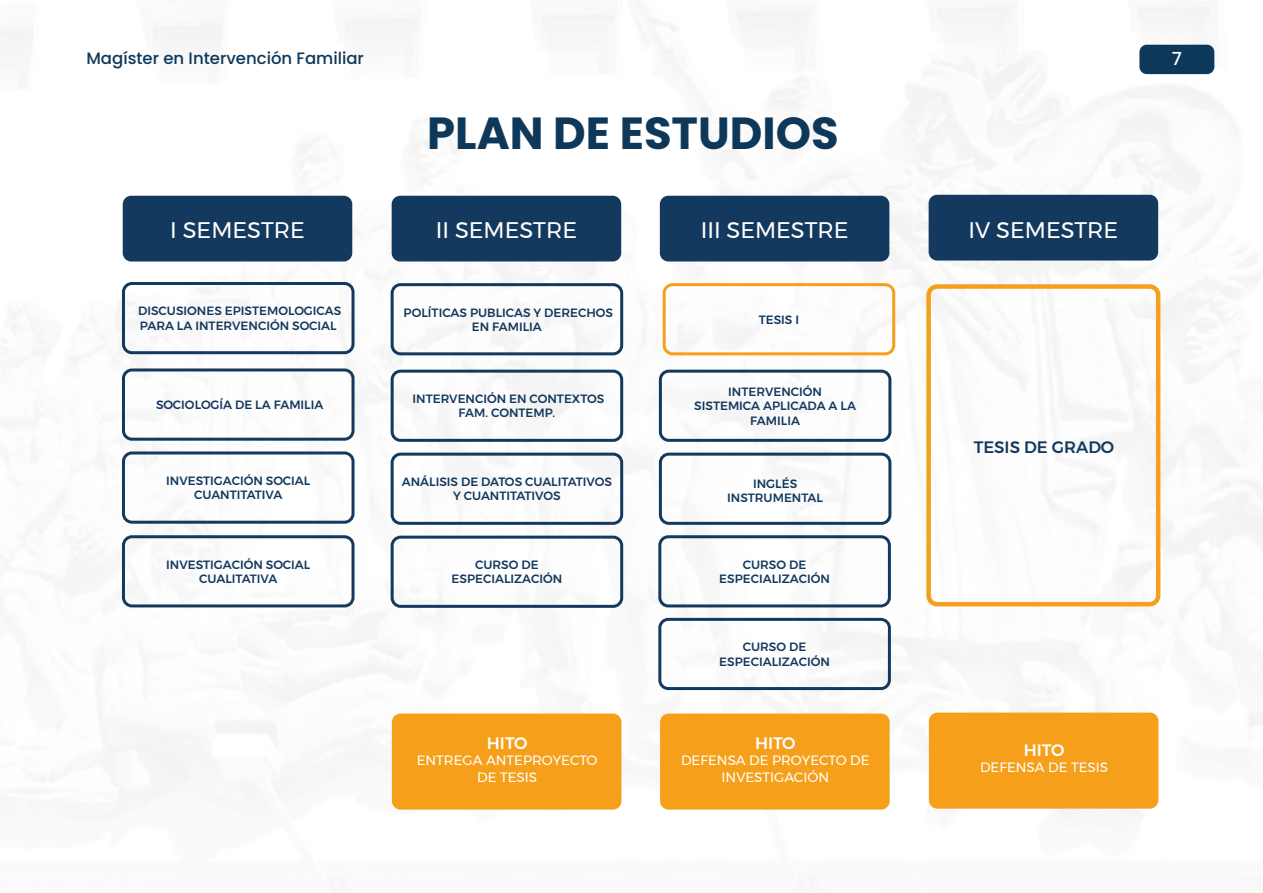
<style>
.page{position:relative;width:1263px;height:893px;background:#fff}
.page>*{position:absolute;margin:0;border:0;box-sizing:border-box;transform-origin:0 0}
.t1{font:700 45px "Poppins";color:#0e3859}
.t2{font:22.5px "Montserrat";color:#fff}
.t3{font:500 18px "Poppins";color:#fff}
.t4{font:500 16.5px "Poppins";color:#0e3859}
.t5{font:500 16.5px "Montserrat";color:#fff}
.t6{font:500 16.5px "Montserrat";color:#14395e}
.t7{font:13.5px/16.2px "Montserrat";color:#fff;text-align:center}
.t8{font:500 12px/14.4px "Montserrat";color:#14395e;text-align:center}
</style>
<div class="page">
<img style="left:0;top:7px;width:1263px;height:811px">
<div style="left:1139px;top:45px;width:75px;height:29px;background:#0e3859;border-radius:7px"></div>
<svg style="left:121px;top:358px;width:10px;height:7px"></svg>
<div style="left:929px;top:195px;width:229px;height:66px;background:#14395e;border-radius:8px"></div>
<div style="left:929px;top:713px;width:229px;height:96px;background:#f69f1b;border-radius:8px"></div>
<div style="left:926px;top:284px;width:234px;height:322px;border:4px solid #f69f1b;border-radius:8px"></div>
<div style="left:123px;top:196px;width:229px;height:65px;background:#14395e;border-radius:8px"></div>
<div style="left:122px;top:282px;width:232px;height:72px;border:3px solid #14395e;border-radius:8px"></div>
<div style="left:122px;top:368px;width:232px;height:73px;border:3px solid #14395e;border-radius:8px"></div>
<div style="left:122px;top:451px;width:232px;height:73px;border:3px solid #14395e;border-radius:8px"></div>
<div style="left:122px;top:535px;width:232px;height:72px;border:3px solid #14395e;border-radius:8px"></div>
<div style="left:392px;top:196px;width:229px;height:65px;background:#14395e;border-radius:8px"></div>
<div style="left:392px;top:713px;width:229px;height:97px;background:#f69f1b;border-radius:8px"></div>
<div style="left:391px;top:283px;width:232px;height:72px;border:3px solid #14395e;border-radius:8px"></div>
<div style="left:391px;top:370px;width:232px;height:72px;border:3px solid #14395e;border-radius:8px"></div>
<div style="left:391px;top:453px;width:232px;height:72px;border:3px solid #14395e;border-radius:8px"></div>
<div style="left:663px;top:283px;width:232px;height:72px;border:3px solid #f69f1b;border-radius:8px"></div>
<div style="left:660px;top:196px;width:229px;height:65px;background:#14395e;border-radius:8px"></div>
<div style="left:660px;top:713px;width:230px;height:97px;background:#f69f1b;border-radius:8px"></div>
<div style="left:659px;top:370px;width:232px;height:72px;border:3px solid #14395e;border-radius:8px"></div>
<div style="left:659px;top:453px;width:232px;height:72px;border:3px solid #14395e;border-radius:8px"></div>
<div style="left:391px;top:536px;width:232px;height:72px;border:3px solid #14395e;border-radius:8px"></div>
<div style="left:658px;top:535px;width:233px;height:72px;border:3px solid #14395e;border-radius:8px"></div>
<div style="left:658px;top:618px;width:233px;height:72px;border:3px solid #14395e;border-radius:8px"></div>
<h3 class="t4" style="left:86px;top:48px;width:279px">Magíster en Intervención Familiar</h3>
<h3 class="t3" style="left:1172px;top:48px;width:12px">7</h3>
<h1 class="t1" style="left:427px;top:107px;width:413px">PLAN DE ESTUDIOS</h1>
<h2 class="t2" style="left:170px;top:213px;width:136px">I SEMESTRE</h2>
<h2 class="t2" style="left:436px;top:213px;width:143px">II SEMESTRE</h2>
<h2 class="t2" style="left:701px;top:213px;width:149px">III SEMESTRE</h2>
<h2 class="t2" style="left:968px;top:213px;width:151px">IV SEMESTRE</h2>
<p class="t8" style="left:138px;top:304px;width:205px;text-align:left">DISCUSIONES EPISTEMOLOGICAS<br>PARA LA INTERVENCIÓN SOCIAL</p>
<p class="t8" style="left:404px;top:305px;width:211px">POLÍTICAS PUBLICAS Y DERECHOS<br>EN FAMILIA</p>
<p class="t8" style="left:759px;top:312px;width:42px">TESIS I</p>
<p class="t8" style="left:156px;top:397px;width:169px">SOCIOLOGÍA DE LA FAMILIA</p>
<p class="t8" style="left:412px;top:391px;width:193px">INTERVENCIÓN EN CONTEXTOS<br>FAM. CONTEMP.</p>
<p class="t8" style="left:694px;top:384px;width:163px">INTERVENCIÓN<br>SISTEMICA APLICADA A LA<br>FAMILIA</p>
<h3 class="t6" style="left:974px;top:434px;width:142px">TESIS DE GRADO</h3>
<p class="t8" style="left:166px;top:473px;width:146px">INVESTIGACIÓN SOCIAL<br>CUANTITATIVA</p>
<p class="t8" style="left:402px;top:474px;width:212px">ANÁLISIS DE DATOS CUALITATIVOS<br>Y CUANTITATIVOS</p>
<p class="t8" style="left:727px;top:476px;width:97px">INGLÉS<br>INSTRUMENTAL</p>
<p class="t8" style="left:166px;top:557px;width:146px">INVESTIGACIÓN SOCIAL<br>CUALITATIVA</p>
<p class="t8" style="left:452px;top:557px;width:112px">CURSO DE<br>ESPECIALIZACIÓN</p>
<p class="t8" style="left:719px;top:557px;width:112px">CURSO DE<br>ESPECIALIZACIÓN</p>
<p class="t8" style="left:719px;top:640px;width:112px">CURSO DE<br>ESPECIALIZACIÓN</p>
<h3 class="t5" style="left:487px;top:730px;width:42px">HITO</h3>
<p class="t7" style="left:417px;top:752px;width:182px">ENTREGA ANTEPROYECTO<br>DE TESIS</p>
<h3 class="t5" style="left:755px;top:730px;width:42px">HITO</h3>
<p class="t7" style="left:681px;top:752px;width:190px">DEFENSA DE PROYECTO DE<br>INVESTIGACIÓN</p>
<h3 class="t5" style="left:1024px;top:737px;width:42px">HITO</h3>
<p class="t7" style="left:980px;top:759px;width:130px">DEFENSA DE TESIS</p>
</div>
